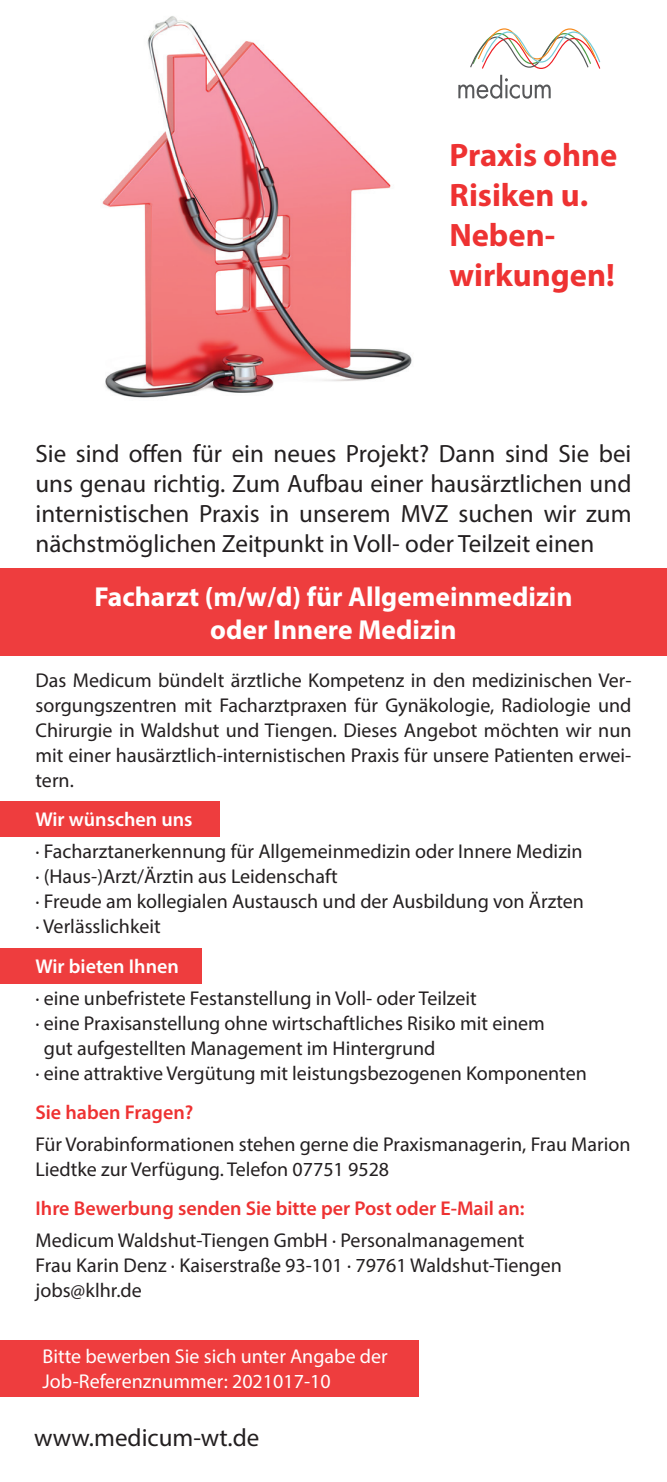
<style>
.page{position:relative;width:667px;height:1482px;background:#fff}
.page>*{position:absolute;margin:0;border:0;box-sizing:border-box;transform-origin:0 0}
.t1{font:700 32.5px/40px "Myriad Pro";color:#ee3232}
.t2{font:700 27.5px/33px "Myriad Pro";color:#fff;text-align:center}
.t3{font:25px/30px "Myriad Pro";color:#231f20;text-align:justify}
.t4{font:20px/25px "Myriad Pro";color:#231f20}
.t5{font:20px/25px "Myriad Pro";color:#fff}
.t6{font:600 20px "Myriad Pro";color:#ee3232}
.t7{font:600 20px "Myriad Pro";color:#fff}
</style>
<div class="page">
<div style="left:0;top:947px;width:201px;height:36px;background:#ee3d3e"></div>
<div style="left:0;top:801px;width:219px;height:35px;background:#ee3d3e"></div>
<img style="left:102px;top:16px;width:310px;height:382px">
<div style="left:0;top:1339px;width:418px;height:56px;background:#ee3d3e"></div>
<div style="left:0;top:568px;width:666px;height:88px;background:#ee3d3e"></div>
<svg style="left:458px;top:75px;width:92px;height:24px"></svg>
<svg style="left:470px;top:28px;width:130px;height:41px"></svg>
<h1 class="t1" style="left:449px;top:134px;width:169px">Praxis ohne<br>Risiken u.<br>Neben&shy;wirkungen!</h1>
<p class="t3" style="left:35px;top:438px;width:597px">Sie sind offen für ein neues Projekt? Dann sind Sie bei uns genau richtig. Zum Aufbau einer hausärztlichen und internistischen Praxis in unserem MVZ suchen wir zum nächstmöglichen Zeitpunkt in Voll- oder Teilzeit einen</p>
<h2 class="t2" style="left:94px;top:579px;width:479px">Facharzt (m/w/d) für Allgemeinmedizin oder Innere Medizin</h2>
<p class="t4" style="left:35px;top:667px;width:597px;text-align:justify">Das Medicum bündelt ärztliche Kompetenz in den medizinischen Ver&shy;sorgungszentren mit Facharztpraxen für Gynäkologie, Radiologie und Chirurgie in Waldshut und Tiengen. Dieses Angebot möchten wir nun mit einer hausärztlich-internistischen Praxis für unsere Patienten erwei&shy;tern.</p>
<p class="t7" style="left:35px;top:806px;width:158px">Wir wünschen uns</p>
<p class="t4" style="left:35px;top:838px;width:549px">· Facharztanerkennung für Allgemeinmedizin oder Innere Medizin · (Haus-)Arzt/Ärztin aus Leidenschaft<br>· Freude am kollegialen Austausch und der Ausbildung von Ärzten · Verlässlichkeit</p>
<p class="t7" style="left:35px;top:953px;width:145px">Wir bieten Ihnen</p>
<p class="t4" style="left:35px;top:985px;width:442px">· eine unbefristete Festanstellung in Voll- oder Teilzeit</p>
<p class="t4" style="left:35px;top:1010px;width:510px">· eine Praxisanstellung ohne wirtschaftliches Risiko mit einem</p>
<p class="t4" style="left:44px;top:1035px;width:393px">gut aufgestellten Management im Hintergrund</p>
<p class="t4" style="left:35px;top:1060px;width:552px">· eine attraktive Vergütung mit leistungsbezogenen Komponenten</p>
<p class="t6" style="left:35px;top:1099px;width:159px">Sie haben Fragen?</p>
<p class="t4" style="left:35px;top:1131px;width:596px">Für Vorabinformationen stehen gerne die Praxismanagerin, Frau Marion<br>Liedtke zur Verfügung. Telefon 07751 9528</p>
<p class="t6" style="left:35px;top:1195px;width:490px">Ihre Bewerbung senden Sie bitte per Post oder E-Mail an:</p>
<p class="t4" style="left:35px;top:1227px;width:527px">Medicum Waldshut-Tiengen GmbH · Personalmanagement<br>Frau Karin Denz · Kaiserstraße 93-101 · 79761 Waldshut-Tiengen jobs@klhr.de</p>
<p class="t5" style="left:43px;top:1343px;width:346px">Bitte bewerben Sie sich unter Angabe der<br>Job-Referenznummer: 2021017-10</p>
<p class="t3" style="left:34px;top:1421px;width:227px">www.medicum-wt.de</p>
</div>
